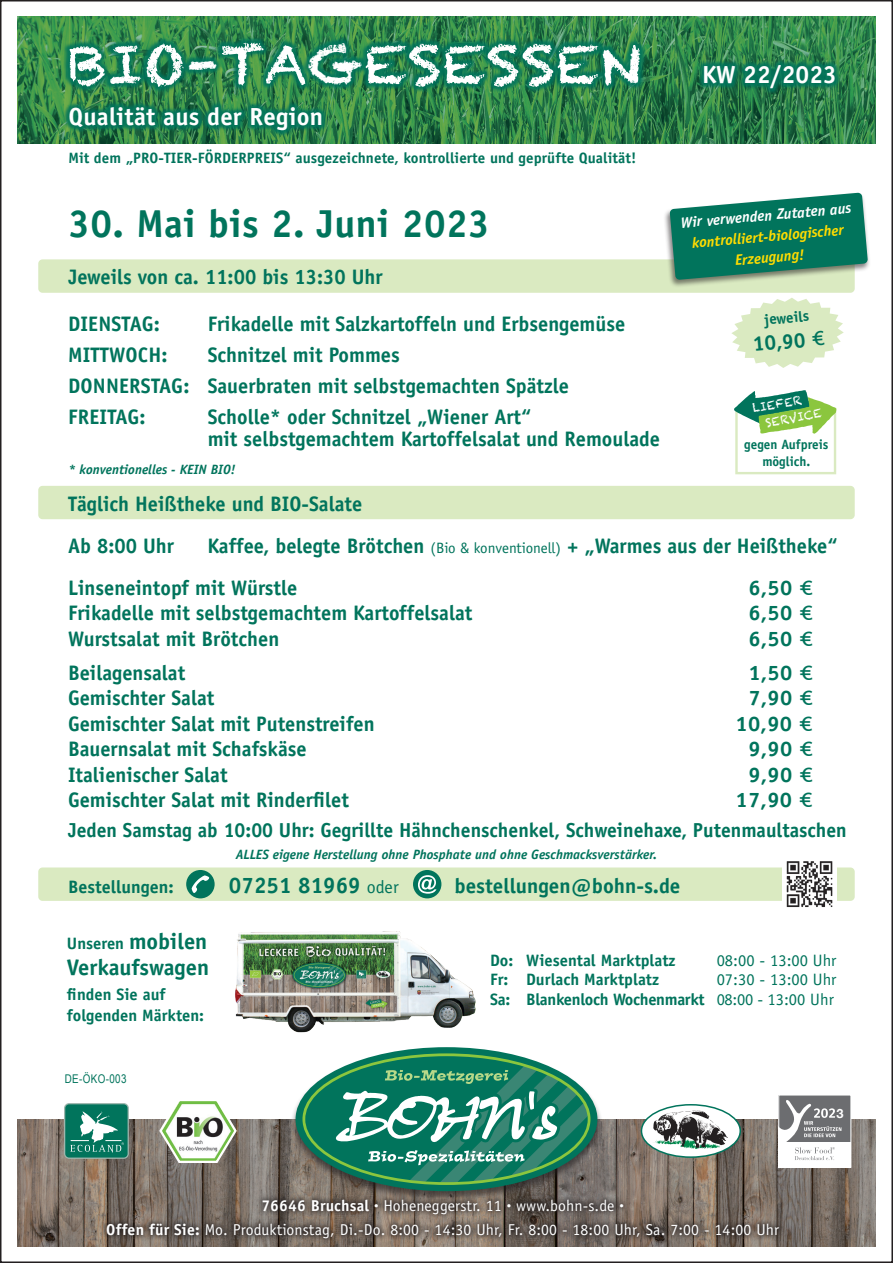
<style>
.page{position:relative;width:893px;height:1263px;background:#fff}
.page>*{position:absolute;margin:0;border:0;box-sizing:border-box;transform-origin:0 0}
.t1{font:52.5px "Chalkduster";letter-spacing:.015em;color:#fff;scale:1.1 1}
.t2{font:700 39px "Officina Sans";letter-spacing:.01em;color:#01745c}
.t3{font:700 24.75px "Officina Sans";letter-spacing:.01em;color:#fff}
.t4{font:700 22.5px "Officina Sans";color:#01745c}
.t5{font:700 21px/31px "Officina Sans";color:#01745c}
.t6{font:700 21px "Officina Sans";color:#01745c;scale:1.05 1}
.t7{font:700 20.25px "Officina Sans";color:#01745c}
.t8{font:700 18px "Officina Sans";color:#01745c}
.t9{font:700 16.5px/21px "Officina Sans";color:#01745c}
.t10{font:16.5px/19.8px "Officina Sans";color:#01745c;text-align:right}
.t11{font:15.75px/24px "Officina Sans";letter-spacing:.01em;color:#fff;text-align:center}
.t12{font:700 15px "Officina Sans";letter-spacing:.005em;color:#01745c}
.t13{font:italic 700 15px/21px "Officina Sans";color:#ffdc01;text-align:center}
.t14{font:italic 700 15px "Officina Sans";color:#fff}
.t15{font:italic 700 13.5px "Officina Sans";color:#01745c}
.t16{font:700 13.5px/16.5px "Officina Sans";color:#01745c;text-align:center}
.t17{font:700 12.75px "Helvetica Neue";color:#fff}
.t18{font:12px "Arial Narrow";letter-spacing:.03em;color:#01745c}
.t19{font:11.85px/16.5px "Chalkduster";color:#fff;scale:.94 1}
.s1{font-family:"Meta Book LF";font-weight:400}
.s2{font-weight:400;font-size:15px}
.s3{font-weight:400;font-size:18px}
.s4{font-size:22.5px}
.s5{font-weight:700}
.s6{font-size:9px}
</style>
<div class="page">
<svg style="left:17px;top:16px;width:859px;height:128px;background:#338449"></svg>
<svg style="left:17px;top:1119px;width:859px;height:128px;background:#7e7269"></svg>
<div style="left:38px;top:259px;width:817px;height:34px;background:#daeac1;border-radius:4px"></div>
<div style="left:697px;top:58px;width:144px;height:37px;background:#01745c;opacity:.9"></div>
<div style="left:63px;top:100px;width:265px;height:37px;background:#01745c;opacity:.9"></div>
<svg style="left:64px;top:1103px;width:65px;height:56px"></svg>
<div style="left:65px;top:1104px;width:63px;height:53px;background:#01745c;border-radius:4px"></div>
<svg style="left:70px;top:1111px;width:54px;height:42px"></svg>
<svg style="left:157px;top:1101px;width:82px;height:64px"></svg>
<div style="left:641px;top:1105px;width:99px;height:52px;background:#fff;border-radius:50%"></div>
<svg style="left:653px;top:1111px;width:75px;height:38px"></svg>
<div style="left:641px;top:1104px;width:100px;height:54px;border:2px solid #01745c;border-radius:50%"></div>
<svg style="left:731px;top:298px;width:113px;height:70px"></svg>
<div style="left:290px;top:1047px;width:314px;height:156px;background:#231f20;opacity:.65"></div>
<div style="left:296px;top:1047px;width:301px;height:144px;background:#01745c;border-radius:50%"></div>
<svg style="left:302px;top:1053px;width:288px;height:132px"></svg>
<div style="left:63px;top:36px;width:584px;height:58px;background:#01745c;opacity:.9"></div>
<div style="left:38px;top:486px;width:817px;height:33px;background:#daeac1;border-radius:4px"></div>
<div style="left:100px;top:1193px;width:685px;height:51px;background:#231f20;opacity:.8"></div>
<div style="left:663px;top:192px;width:207px;height:96px;background:#231f20;opacity:.55"></div>
<svg style="left:670px;top:193px;width:198px;height:87px;background:#2c8973"></svg>
<div style="left:38px;top:867px;width:817px;height:34px;background:#daeac1;border-radius:4px"></div>
<div style="left:186px;top:870px;width:29px;height:28px;background:#01745c;border-radius:50%"></div>
<svg style="left:192px;top:875px;width:17px;height:18px"></svg>
<div style="left:413px;top:870px;width:28px;height:28px;background:#01745c;border-radius:50%"></div>
<svg style="left:418px;top:875px;width:18px;height:19px"></svg>
<div style="left:735px;top:408px;width:101px;height:66px;border:2px solid #daeac1"></div>
<svg style="left:734px;top:390px;width:102px;height:44px"></svg>
<img style="left:235px;top:931px;width:241px;height:102px">
<div style="left:782px;top:857px;width:55px;height:53px;background:#fff"></div>
<img style="left:786px;top:861px;width:47px;height:47px">
<div style="left:779px;top:1095px;width:72px;height:72px;background:#fff"></div>
<div style="left:779px;top:1095px;width:72px;height:46px;background:#6c6d70"></div>
<div style="left:778px;top:1095px;width:73px;height:72px;border:1px solid #fff"></div>
<svg style="left:779px;top:1099px;width:62px;height:61px"></svg>
<h1 class="t1" style="left:68px;top:34px;width:522px">BIO-TAGESESSEN</h1>
<p class="t3" style="left:68px;top:101px;width:256px">Qualität aus der Region</p>
<p class="t12" style="left:68px;top:149px;width:569px">Mit dem „PRO-TIER-FÖRDERPREIS“ ausgezeichnete, kontrollierte und geprüfte Qualität!</p>
<h2 class="t2" style="left:68px;top:199px;width:423px">30. Mai bis 2. Juni 2023</h2>
<p class="t5" style="left:68px;top:261px;width:316px">Jeweils von ca. 11:00 bis 13:30 Uhr</p>
<p class="t5" style="left:68px;top:308px;width:123px">DIENSTAG:<br>MITTWOCH:<br>DONNERSTAG:<br>FREITAG:</p>
<p class="t5" style="left:208px;top:308px;width:419px">Frikadelle mit Salzkartoffeln und Erbsengemüse Schnitzel mit Pommes<br>Sauerbraten mit selbstgemachten Spätzle Scholle* oder Schnitzel „Wiener Art“</p>
<p class="t5" style="left:208px;top:423px;width:454px">mit selbstgemachtem Kartoffelsalat und Remoulade</p>
<p class="t15" style="left:68px;top:462px;width:169px">* konventionelles - KEIN BIO!</p>
<p class="t5" style="left:68px;top:488px;width:296px">Täglich Heißtheke und BIO-Salate</p>
<p class="t3" style="left:702px;top:59px;width:136px">KW 22/2023</p>
<p class="t14" style="left:680px;top:214px;width:172px;rotate:-5deg">Wir verwenden Zutaten aus</p>
<p class="t13" style="left:691px;top:232px;width:153px;rotate:-5deg">kontrolliert-biologischer<br>Erzeugung!</p>
<p class="t12" style="left:764px;top:310px;width:46px;rotate:-5deg">jeweils</p>
<p class="t5" style="left:751px;top:329px;width:74px;rotate:-5deg">10,90 <span class="s1">€</span></p>
<p class="t19" style="left:761px;top:398px;width:62px;text-indent:-10px;rotate:-10deg">LIEFER<br>SERVICE</p>
<p class="t16" style="left:744px;top:436px;width:86px">gegen Aufpreis möglich.</p>
<p class="t5" style="left:68px;top:530px;width:108px">Ab 8:00 Uhr</p>
<p class="t5" style="left:208px;top:530px;width:632px">Kaffee, belegte Brötchen <span class="s2">(Bio &amp; konventionell)</span> + „Warmes aus der Heißtheke“</p>
<p class="t5" style="left:68px;top:572px;width:231px">Linseneintopf mit Würstle</p>
<p class="t6" style="left:748px;top:574px;width:63px">6,50 <span class="s1">€</span></p>
<p class="t5" style="left:68px;top:597px;width:406px">Frikadelle mit selbstgemachtem Kartoffelsalat</p>
<p class="t6" style="left:748px;top:600px;width:63px">6,50 <span class="s1">€</span></p>
<p class="t5" style="left:68px;top:623px;width:213px">Wurstsalat mit Brötchen</p>
<p class="t6" style="left:748px;top:625px;width:63px">6,50 <span class="s1">€</span></p>
<p class="t5" style="left:68px;top:657px;width:119px">Beilagensalat</p>
<p class="t6" style="left:748px;top:659px;width:63px">1,50 <span class="s1">€</span></p>
<p class="t5" style="left:68px;top:682px;width:148px">Gemischter Salat</p>
<p class="t6" style="left:748px;top:685px;width:63px">7,90 <span class="s1">€</span></p>
<p class="t5" style="left:68px;top:708px;width:308px">Gemischter Salat mit Putenstreifen</p>
<p class="t6" style="left:736px;top:710px;width:75px">10,90 <span class="s1">€</span></p>
<p class="t5" style="left:68px;top:733px;width:240px">Bauernsalat mit Schafskäse</p>
<p class="t6" style="left:748px;top:736px;width:63px">9,90 <span class="s1">€</span></p>
<p class="t5" style="left:68px;top:759px;width:161px">Italienischer Salat</p>
<p class="t6" style="left:748px;top:761px;width:63px">9,90 <span class="s1">€</span></p>
<p class="t5" style="left:68px;top:784px;width:282px">Gemischter Salat mit Rinderfilet</p>
<p class="t6" style="left:736px;top:787px;width:75px">17,90 <span class="s1">€</span></p>
<p class="t7" style="left:68px;top:817px;width:780px">Jeden Samstag ab 10:00 Uhr: Gegrillte Hähnchenschenkel, Schweinehaxe, Putenmaultaschen</p>
<p class="t15" style="left:236px;top:846px;width:423px">ALLES eigene Herstellung ohne Phosphate und ohne Geschmacksverstärker.</p>
<p class="t8" style="left:68px;top:876px;width:107px">Bestellungen:</p>
<p class="t4" style="left:229px;top:871px;width:171px">07251 81969 <span class="s3">oder</span></p>
<p class="t5" style="left:454px;top:870px;width:227px">bestellungen@bohn-s.de</p>
<p class="t9" style="left:67px;top:933px;width:142px">Unseren <span class="s4">mobilen</span></p>
<p class="t4" style="left:67px;top:953px;width:144px">Verkaufswagen</p>
<p class="t9" style="left:67px;top:983px;width:139px">finden Sie auf folgenden Märkten:</p>
<p class="t18" style="left:65px;top:1070px;width:63px">DE-ÖKO-003</p>
<p class="t9" style="left:490px;top:949px;width:187px">Do: Wiesental Marktplatz</p>
<p class="t10" style="left:717px;top:950px;width:121px">08:00 - 13:00 Uhr</p>
<p class="t9" style="left:490px;top:969px;width:170px">Fr: Durlach Marktplatz</p>
<p class="t10" style="left:490px;top:970px;width:348px">07:30 - 13:00 Uhr<br><span class="s5">Sa: Blankenloch Wochenmarkt</span> 08:00 - 13:00 Uhr</p>
<p class="t17" style="left:836px;top:1103px;width:9px">3</p>
<p class="t11" style="left:106px;top:1193px;width:674px"><span class="s5">76646 Bruchsal</span> <span class="s6">•</span> Hoheneggerstr. 11 <span class="s6">•</span> www.bohn-s.de <span class="s6">•<br></span><span class="s5">Offen für Sie:</span> Mo. Produktionstag, Di.-Do. 8:00 - 14:30 Uhr, Fr. 8:00 - 18:00 Uhr, Sa. 7:00 - 14:00 Uhr</p>
</div>
